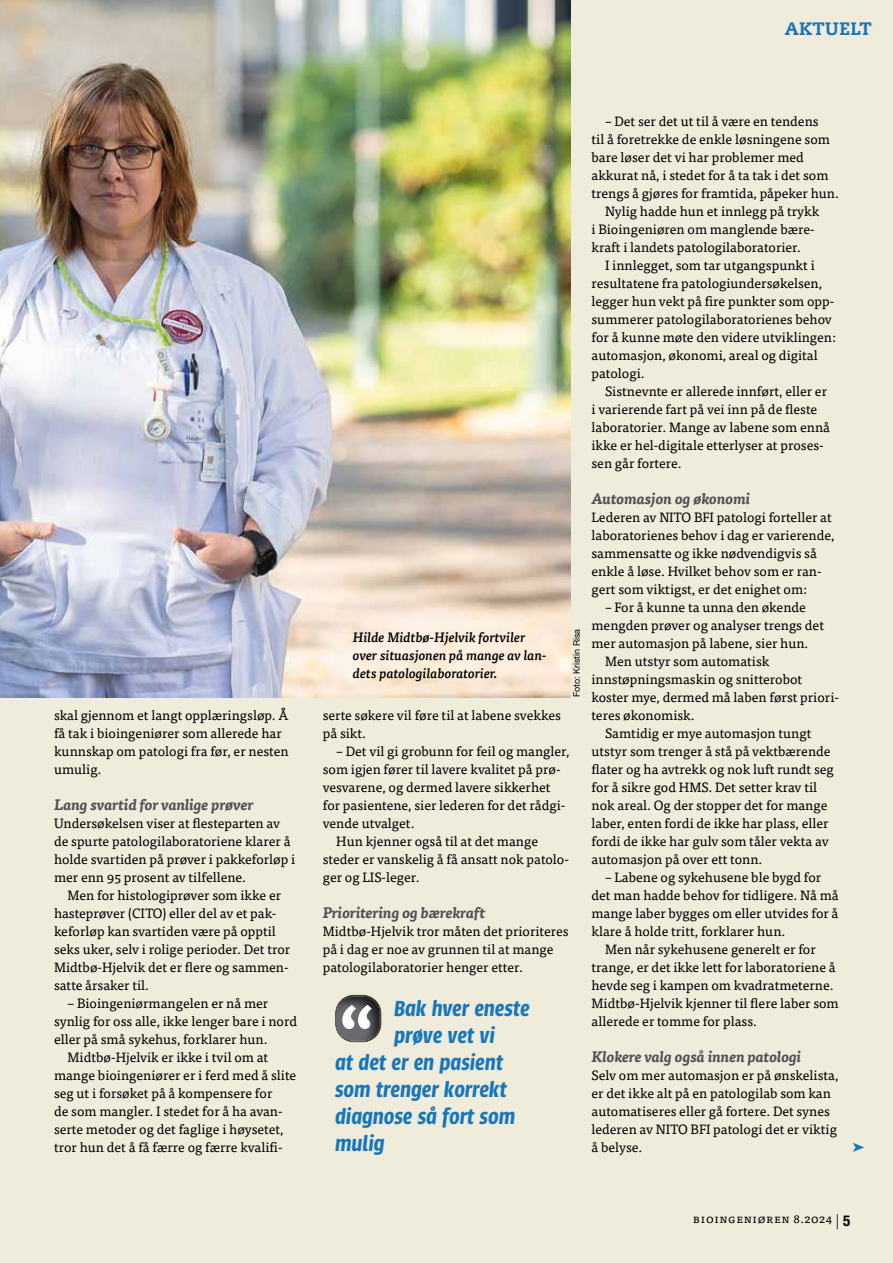
<style>
.page{position:relative;width:893px;height:1263px;background:#efecdb}
.page>*{position:absolute;margin:0;border:0;box-sizing:border-box;transform-origin:0 0}
.t1{font:italic 600 24px "Urbana";color:#1776bc}
.t2{font:800 18px "Caecilia LT Std";letter-spacing:.02em;color:#1776bc}
.t3{font:italic 700 15px "Tisa Pro";color:#545158}
.t4{font:13.5px/18px "Tisa Pro";color:#000}
.t5{font:italic 500 13.5px/18px "Tisa Pro";color:#000}
.t6{font:12px "Tisa Pro";letter-spacing:.05em;color:#000}
.t7{font:9px "Helvetica Neue LT Pro";color:#000}
.s1{font-family:"Helvetica Neue LT Pro";font-weight:300;font-size:15px}
.s2{font-family:"Helvetica Neue LT Pro";font-weight:700;font-stretch:condensed;font-size:15px}
</style>
<div class="page">
<img style="left:0;top:0;width:570px;height:697px">
<div style="left:333px;top:993px;width:49px;height:51px;background:#000;opacity:.75"></div>
<svg style="left:335px;top:995px;width:46px;height:47px"></svg>
<h2 class="t2" style="left:785px;top:18px;width:88px">AKTUELT</h2>
<p class="t4" style="left:54px;top:705px;width:236px">skal gjennom et langt opplæringsløp. Å få tak i bioingeniører som allerede har kunnskap om patologi fra før, er nesten umulig.</p>
<p class="t3" style="left:54px;top:793px;width:201px">Lang svartid for vanlige prøver</p>
<p class="t4" style="left:54px;top:813px;width:243px">Undersøkelsen viser at flesteparten av de spurte patologilaboratoriene klarer å holde svartiden på prøver i pakkeforløp i mer enn 95 prosent av tilfellene.</p>
<p class="t4" style="left:54px;top:885px;width:238px;text-indent:14px">Men for histologiprøver som ikke er hasteprøver (CITO) eller del av et pak&shy;keforløp kan svartiden være på opptil seks uker, selv i rolige perioder. Det tror Midtbø-Hjelvik det er flere og sammen&shy;satte årsaker til.</p>
<p class="t4" style="left:68px;top:993px;width:202px">– Bioingeniørmangelen er nå mer</p>
<p class="t4" style="left:54px;top:1011px;width:245px">synlig for oss alle, ikke lenger bare i nord</p>
<p class="t4" style="left:54px;top:1029px;width:215px">eller på små sykehus, forklarer hun.</p>
<p class="t4" style="left:68px;top:1047px;width:202px">Midtbø-Hjelvik er ikke i tvil om at</p>
<p class="t4" style="left:54px;top:1065px;width:244px">mange bioingeniører er i ferd med å slite</p>
<p class="t4" style="left:54px;top:1083px;width:220px">seg ut i forsøket på å kompensere for</p>
<p class="t4" style="left:54px;top:1101px;width:229px">de som mangler. I stedet for å ha avan-</p>
<p class="t4" style="left:54px;top:1119px;width:231px">serte metoder og det faglige i høysetet,</p>
<p class="t4" style="left:54px;top:1137px;width:229px">tror hun det å få færre og færre kvalifi-</p>
<p class="t5" style="left:353px;top:627px;width:194px">Hilde Midtbø-Hjelvik fortviler over situasjonen på mange av lan&shy;dets patologilaboratorier.</p>
<p class="t7" style="left:571px;top:697px;width:70px;rotate:-90deg">Foto: Kristin Risa</p>
<p class="t4" style="left:323px;top:705px;width:240px">serte søkere vil føre til at labene svekkes på sikt.</p>
<p class="t4" style="left:336px;top:741px;width:235px">– Det vil gi grobunn for feil og mangler,</p>
<p class="t4" style="left:323px;top:759px;width:238px">som igjen fører til lavere kvalitet på prø-</p>
<p class="t4" style="left:323px;top:777px;width:229px">vesvarene, og dermed lavere sikkerhet</p>
<p class="t4" style="left:323px;top:795px;width:243px">for pasientene, sier lederen for det rådgi-</p>
<p class="t4" style="left:323px;top:813px;width:93px">vende utvalget.</p>
<p class="t4" style="left:336px;top:831px;width:203px">Hun kjenner også til at det mange</p>
<p class="t4" style="left:323px;top:849px;width:246px">steder er vanskelig å få ansatt nok patolo-</p>
<p class="t4" style="left:323px;top:867px;width:98px">ger og LIS-leger.</p>
<p class="t3" style="left:323px;top:901px;width:164px">Prioritering og bærekraft</p>
<p class="t4" style="left:323px;top:921px;width:247px">Midtbø-Hjelvik tror måten det prioriteres på i dag er noe av grunnen til at mange patologilaboratorier henger etter.</p>
<h1 class="t1" style="left:394px;top:995px;width:137px">Bak hver eneste</h1>
<h1 class="t1" style="left:394px;top:1022px;width:102px">prøve vet vi</h1>
<h1 class="t1" style="left:335px;top:1049px;width:170px">at det er en pasient</h1>
<h1 class="t1" style="left:335px;top:1076px;width:173px">som trenger korrekt</h1>
<h1 class="t1" style="left:335px;top:1103px;width:181px">diagnose så fort som</h1>
<h1 class="t1" style="left:335px;top:1130px;width:51px">mulig</h1>
<p class="t4" style="left:605px;top:111px;width:215px">– Det ser det ut til å være en tendens</p>
<p class="t4" style="left:591px;top:129px;width:240px">til å foretrekke de enkle løsningene som</p>
<p class="t4" style="left:591px;top:147px;width:214px">bare løser det vi har problemer med</p>
<p class="t4" style="left:591px;top:165px;width:239px">akkurat nå, i stedet for å ta tak i det som</p>
<p class="t4" style="left:591px;top:183px;width:249px">trengs å gjøres for framtida, påpeker hun.</p>
<p class="t4" style="left:605px;top:201px;width:216px">Nylig hadde hun et innlegg på trykk</p>
<p class="t4" style="left:591px;top:219px;width:223px">i Bioingeniøren om manglende bære-</p>
<p class="t4" style="left:591px;top:237px;width:211px">kraft i landets patologilaboratorier.</p>
<p class="t4" style="left:605px;top:255px;width:211px">I innlegget, som tar utgangspunkt i</p>
<p class="t4" style="left:591px;top:273px;width:232px">resultatene fra patologiundersøkelsen,</p>
<p class="t4" style="left:591px;top:291px;width:243px">legger hun vekt på fire punkter som opp-</p>
<p class="t4" style="left:591px;top:309px;width:242px">summerer patologilaboratorienes behov</p>
<p class="t4" style="left:591px;top:327px;width:246px">for å kunne møte den videre utviklingen:</p>
<p class="t4" style="left:591px;top:345px;width:228px">automasjon, økonomi, areal og digital</p>
<p class="t4" style="left:591px;top:363px;width:55px">patologi.</p>
<p class="t4" style="left:605px;top:381px;width:224px">Sistnevnte er allerede innført, eller er</p>
<p class="t4" style="left:591px;top:399px;width:227px">i varierende fart på vei inn på de fleste</p>
<p class="t4" style="left:591px;top:417px;width:240px">laboratorier. Mange av labene som ennå</p>
<p class="t4" style="left:591px;top:435px;width:232px">ikke er hel-digitale etterlyser at proses-</p>
<p class="t4" style="left:591px;top:453px;width:92px">sen går fortere.</p>
<p class="t3" style="left:591px;top:487px;width:160px">Automasjon og økonomi</p>
<p class="t4" style="left:591px;top:507px;width:244px">Lederen av NITO BFI patologi forteller at laboratorienes behov i dag er varierende, sammensatte og ikke nødvendigvis så enkle å løse. Hvilket behov som er ran&shy;gert som viktigst, er det enighet om:</p>
<p class="t4" style="left:605px;top:597px;width:202px">– For å kunne ta unna den økende</p>
<p class="t4" style="left:591px;top:615px;width:234px">mengden prøver og analyser trengs det</p>
<p class="t4" style="left:591px;top:633px;width:219px">mer automasjon på labene, sier hun.</p>
<p class="t4" style="left:605px;top:651px;width:166px">Men utstyr som automatisk</p>
<p class="t4" style="left:591px;top:669px;width:212px">innstøpningsmaskin og snitterobot</p>
<p class="t4" style="left:591px;top:687px;width:248px">koster mye, dermed må laben først priori-</p>
<p class="t4" style="left:591px;top:705px;width:105px">teres økonomisk.</p>
<p class="t4" style="left:605px;top:723px;width:208px">Samtidig er mye automasjon tungt</p>
<p class="t4" style="left:591px;top:741px;width:241px">utstyr som trenger å stå på vektbærende</p>
<p class="t4" style="left:591px;top:759px;width:244px">flater og ha avtrekk og nok luft rundt seg</p>
<p class="t4" style="left:591px;top:777px;width:227px">for å sikre god HMS. Det setter krav til</p>
<p class="t4" style="left:591px;top:795px;width:237px">nok areal. Og der stopper det for mange</p>
<p class="t4" style="left:591px;top:813px;width:239px">laber, enten fordi de ikke har plass, eller</p>
<p class="t4" style="left:591px;top:831px;width:239px">fordi de ikke har gulv som tåler vekta av</p>
<p class="t4" style="left:591px;top:849px;width:172px">automasjon på over ett tonn.</p>
<p class="t4" style="left:605px;top:867px;width:218px">– Labene og sykehusene ble bygd for</p>
<p class="t4" style="left:591px;top:885px;width:249px">det man hadde behov for tidligere. Nå må</p>
<p class="t4" style="left:591px;top:903px;width:248px">mange laber bygges om eller utvides for å</p>
<p class="t4" style="left:591px;top:921px;width:195px">klare å holde tritt, forklarer hun.</p>
<p class="t4" style="left:605px;top:939px;width:212px">Men når sykehusene generelt er for</p>
<p class="t4" style="left:591px;top:957px;width:246px">trange, er det ikke lett for laboratoriene å</p>
<p class="t4" style="left:591px;top:975px;width:244px">hevde seg i kampen om kvadratmeterne.</p>
<p class="t4" style="left:591px;top:993px;width:249px">Midtbø-Hjelvik kjenner til flere laber som</p>
<p class="t4" style="left:591px;top:1011px;width:167px">allerede er tomme for plass.</p>
<p class="t3" style="left:591px;top:1045px;width:211px">Klokere valg også innen patologi</p>
<p class="t4" style="left:591px;top:1065px;width:248px">Selv om mer automasjon er på ønskelista, er det ikke alt på en patologilab som kan automatiseres eller gå fortere. Det synes lederen av NITO BFI patologi det er viktig å belyse.</p>
<p class="t6" style="left:693px;top:1209px;width:159px">Bioingeniøren 8.2024 <span class="s1">|</span> <span class="s2">5</span></p>
</div>
